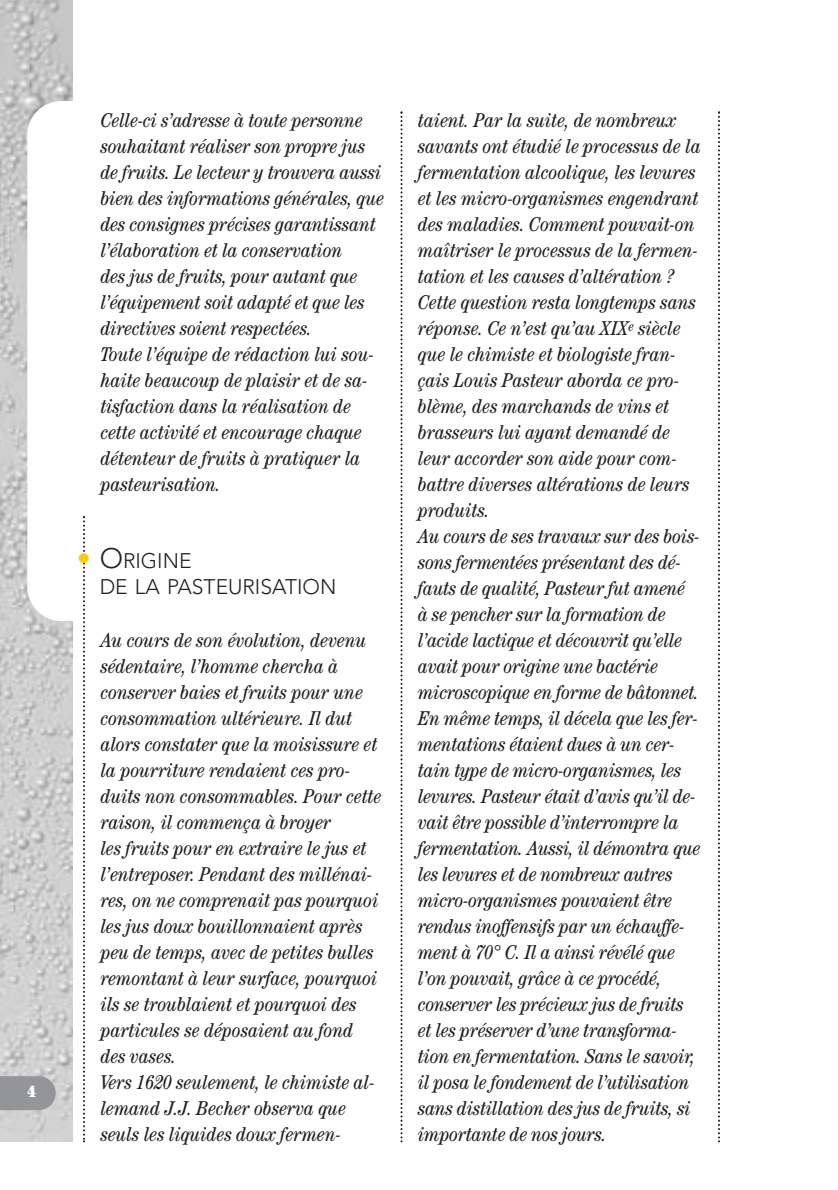
<style>
.page{position:relative;width:838px;height:1190px;background:#fff}
.page>*{position:absolute;margin:0;border:0;box-sizing:border-box;transform-origin:0 0}
.t1{font:300 21px/26px "Avenir";color:#231f20}
.t2{font:italic condensed 20px/26px "Century";color:#231f20}
.t3{font:ultra-condensed 16px "Century";color:#fff}
.s1{font-size:28px;color:#feca0a}
.s2{font-size:28px}
</style>
<div class="page">
<img style="left:0;top:0;width:73px;height:1141px">
<div style="left:27px;top:101px;width:358px;height:520px;background:#fff;border-radius:34px"></div>
<svg style="left:401px;top:111px;width:2px;height:1031px"></svg>
<svg style="left:0;top:1076px;width:56px;height:34px;background:#97999c"></svg>
<svg style="left:83px;top:516px;width:2px;height:626px"></svg>
<svg style="left:718px;top:111px;width:2px;height:1031px"></svg>
<p class="t3" style="left:27px;top:1086px;width:10px">4</p>
<p class="t2" style="left:101px;top:109px;width:285px">Celle-ci s’adresse à toute personne souhaitant réaliser son propre jus de fruits. Le lecteur y trouvera aussi bien des informations générales, que des consignes précises garantissant l’élaboration et la conservation<br>des jus de fruits, pour autant que l’équipement soit adapté et que les directives soient respectées.<br>Toute l’équipe de rédaction lui sou&shy;haite beaucoup de plaisir et de sa&shy;tisfaction dans la réalisation de cette activité et encourage chaque détenteur de fruits à pratiquer la pasteurisation.</p>
<p class="t1" style="left:100px;top:549px;width:238px;text-indent:-23px"><span class="s1">•</span> <span class="s2">O</span>RIGINE<br>DE LA PASTEURISATION</p>
<p class="t2" style="left:101px;top:629px;width:282px">Au cours de son évolution, devenu sédentaire, l’homme chercha à conserver baies et fruits pour une consommation ultérieure. Il dut alors constater que la moisissure et la pourriture rendaient ces pro&shy;duits non consommables. Pour cette raison, il commença à broyer<br>les fruits pour en extraire le jus et l’entreposer. Pendant des millénai&shy;res, on ne comprenait pas pourquoi les jus doux bouillonnaient après peu de temps, avec de petites bulles remontant à leur surface, pourquoi ils se troublaient et pourquoi des particules se déposaient au fond des vases.<br>Vers 1620 seulement, le chimiste al&shy;lemand J.J. Becher observa que seuls les liquides doux fermen-</p>
<p class="t2" style="left:419px;top:109px;width:284px">taient. Par la suite, de nombreux savants ont étudié le processus de la fermentation alcoolique, les levures et les micro-organismes engendrant des maladies. Comment pouvait-on maîtriser le processus de la fermen&shy;tation et les causes d’altération ?<br>Cette question resta longtemps sans réponse. Ce n’est qu’au XIX<sup>e</sup> siècle que le chimiste et biologiste fran&shy;çais Louis Pasteur aborda ce pro&shy;blème, des marchands de vins et brasseurs lui ayant demandé de leur accorder son aide pour com&shy;battre diverses altérations de leurs produits.<br>Au cours de ses travaux sur des bois&shy;sons fermentées présentant des dé&shy;fauts de qualité, Pasteur fut amené<br>à se pencher sur la formation de l’acide lactique et découvrit qu’elle avait pour origine une bactérie microscopique en forme de bâtonnet.<br>En même temps, il décela que les fer&shy;mentations étaient dues à un cer&shy;tain type de micro-organismes, les levures. Pasteur était d’avis qu’il de&shy;vait être possible d’interrompre la fermentation. Aussi, il démontra que les levures et de nombreux autres micro-organismes pouvaient être rendus inoffensifs par un échauffe&shy;ment à 70° C. Il a ainsi révélé que l’on pouvait, grâce à ce procédé, conserver les précieux jus de fruits et les préserver d’une transforma&shy;tion en fermentation. Sans le savoir, il posa le fondement de l’utilisation sans distillation des jus de fruits, si importante de nos jours.</p>
</div>
